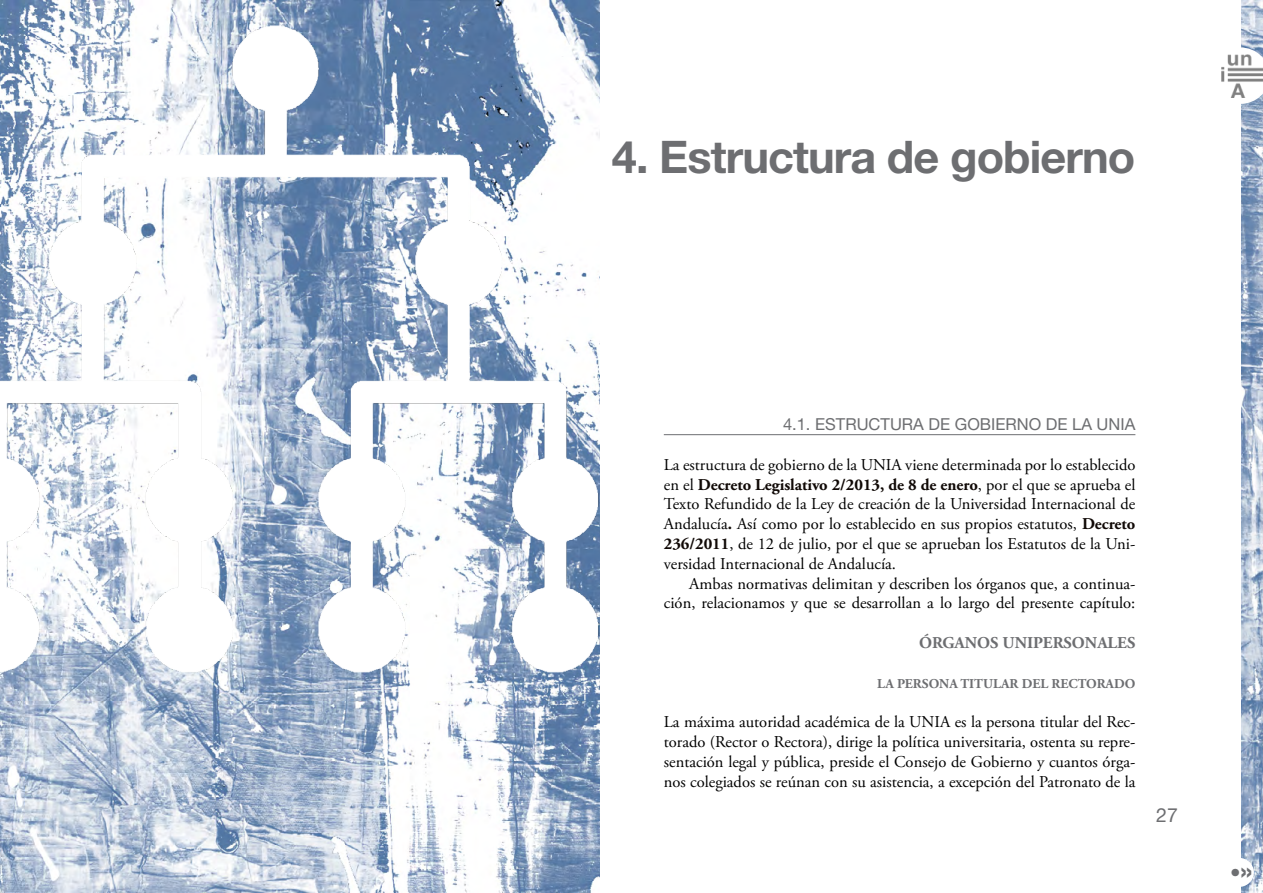
<style>
.page{position:relative;width:1263px;height:893px;background:#fff}
.page>*{position:absolute;margin:0;border:0;box-sizing:border-box;transform-origin:0 0}
.t1{font:700 45px "Helvetica Neue LT Pro";letter-spacing:-.02em;color:#6d6e71}
.t2{font:700 21px "Helvetica Neue LT Pro";color:#6d6e71}
.t3{font:19.5px "Helvetica Neue LT Pro";color:#6d6e71}
.t4{font:16.5px/19.8px "Adobe Garamond Pro";color:#000;text-align:justify}
.t5{font:16.5px "Helvetica Neue LT Pro";color:#6d6e71}
.t6{font:700 16.5px "Adobe Garamond Pro";color:#6d6e71}
.t7{font:700 13.5px "Adobe Garamond Pro";color:#6d6e71}
.s1{font-weight:700;color:#100906}
.s2{font-size:27px}
</style>
<div class="page">
<img style="left:1242px;top:0;width:21px;height:893px">
<div style="left:1224px;top:858px;width:29px;height:28px;background:#fff;border-radius:50%"></div>
<div style="left:1224px;top:858px;width:30px;height:29px;border:2px solid #fff;border-radius:50%"></div>
<svg style="left:1230px;top:47px;width:33px;height:57px"></svg>
<img style="left:1221px;top:54px;width:41px;height:43px">
<hr style="left:664px;top:434px;width:471px;height:1px;background:#6d6e71">
<img style="left:0;top:793px;width:599px;height:100px">
<img style="left:0;top:0;width:600px;height:793px">
<h1 class="t1" style="left:612px;top:129px;width:525px">4. Estructura de gobierno</h1>
<p class="t5" style="left:783px;top:414px;width:354px">4.1. ESTRUCTURA DE GOBIERNO DE LA UNIA</p>
<p class="t4" style="left:664px;top:455px;width:473px">La estructura de gobierno de la UNIA viene determinada por lo establecido en el <span class="s1">Decreto Legislativo 2/2013, de 8 de enero</span>, por el que se aprueba el Texto Refundido de la Ley de creación de la Universidad Internacional de Andalucía<span class="s1">.</span> Así como por lo establecido en sus propios estatutos, <span class="s1">Decreto 236/2011</span>, de 12 de julio, por el que se aprueban los Estatutos de la Uni&shy;versidad Internacional de Andalucía.</p>
<p class="t4" style="left:664px;top:574px;width:473px;text-align:right">Ambas normativas delimitan y describen los órganos que, a continua&shy;ción, relacionamos y que se desarrollan a lo largo del presente capítulo:</p>
<p class="t6" style="left:919px;top:633px;width:218px">ÓRGANOS UNIPERSONALES</p>
<p class="t7" style="left:877px;top:675px;width:260px">LA PERSONA TITULAR DEL RECTORADO</p>
<p class="t4" style="left:664px;top:713px;width:473px">La máxima autoridad académica de la UNIA es la persona titular del Rec&shy;torado (Rector o Rectora), dirige la política universitaria, ostenta su repre&shy;sentación legal y pública, preside el Consejo de Gobierno y cuantos órga&shy;nos colegiados se reúnan con su asistencia, a excepción del Patronato de la</p>
<p class="t3" style="left:1156px;top:803px;width:23px">27</p>
<p class="t2" style="left:1230px;top:859px;width:24px">•<span class="s2">»</span></p>
</div>
